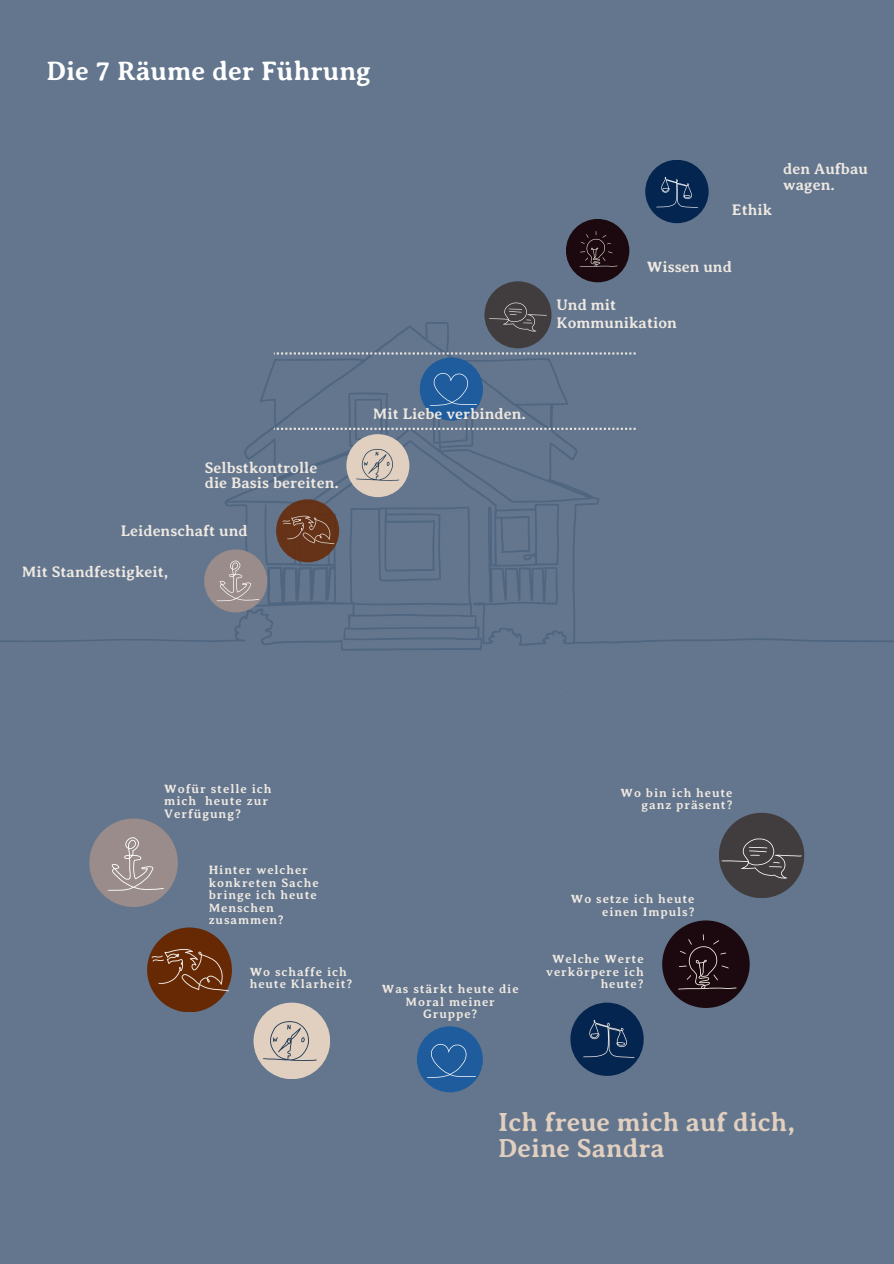
<style>
.page{position:relative;width:894px;height:1264px;background:#fff}
.page>*{position:absolute;margin:0;border:0;box-sizing:border-box;transform-origin:0 0}
.t1{font:700 27px "Averia Serif Libre";color:#fff}
.t2{font:700 26.4px/25.8px "Averia Serif Libre";color:#e1cfbf}
.t3{font:700 15.6px/15.5px "Averia Serif Libre";color:#ede7e1}
.t4{font:700 12.45px/12.5px "Averia Serif Libre";letter-spacing:.07em;color:#ede7e1}
</style>
<div class="page">
<div style="left:0;top:0;width:893px;height:1263px;background:#63768d"></div>
<svg style="left:211px;top:322px;width:425px;height:329px"></svg>
<svg style="left:631px;top:632px;width:262px;height:18px"></svg>
<svg style="left:0;top:638px;width:214px;height:7px"></svg>
<div style="left:346px;top:434px;width:63px;height:63px;background:#e1cfbf;border-radius:50%"></div>
<svg style="left:356px;top:449px;width:43px;height:32px"></svg>
<div style="left:276px;top:499px;width:63px;height:63px;background:#663318;border-radius:50%"></div>
<svg style="left:282px;top:515px;width:52px;height:29px"></svg>
<div style="left:419px;top:357px;width:64px;height:63px;background:#1f5c9d;border-radius:50%"></div>
<svg style="left:430px;top:373px;width:47px;height:33px"></svg>
<div style="left:645px;top:160px;width:63px;height:63px;background:#04254f;border-radius:50%"></div>
<svg style="left:656px;top:177px;width:41px;height:31px"></svg>
<div style="left:204px;top:549px;width:63px;height:63px;background:#9a8c8a;border-radius:50%"></div>
<svg style="left:216px;top:560px;width:43px;height:41px"></svg>
<div style="left:565px;top:219px;width:64px;height:63px;background:#1c090f;border-radius:50%"></div>
<svg style="left:579px;top:231px;width:38px;height:36px"></svg>
<svg style="left:274px;top:428px;width:361px;height:2px"></svg>
<svg style="left:274px;top:352px;width:361px;height:2px"></svg>
<div style="left:417px;top:1026px;width:65px;height:66px;background:#1f5c9d;border-radius:50%"></div>
<svg style="left:427px;top:1043px;width:49px;height:35px"></svg>
<div style="left:570px;top:1002px;width:73px;height:73px;background:#04254f;border-radius:50%"></div>
<svg style="left:583px;top:1019px;width:48px;height:38px"></svg>
<div style="left:147px;top:927px;width:85px;height:85px;background:#672804;border-radius:50%"></div>
<svg style="left:152px;top:948px;width:77px;height:43px"></svg>
<div style="left:253px;top:1002px;width:77px;height:77px;background:#e1cfbf;border-radius:50%"></div>
<svg style="left:263px;top:1021px;width:54px;height:39px"></svg>
<div style="left:718px;top:812px;width:86px;height:86px;background:#413d3e;border-radius:50%"></div>
<svg style="left:721px;top:838px;width:80px;height:40px"></svg>
<div style="left:89px;top:818px;width:89px;height:89px;background:#9a8c8a;border-radius:50%"></div>
<svg style="left:108px;top:837px;width:56px;height:53px"></svg>
<div style="left:662px;top:920px;width:87px;height:87px;background:#1c090f;border-radius:50%"></div>
<svg style="left:678px;top:934px;width:58px;height:55px"></svg>
<div style="left:484px;top:281px;width:67px;height:67px;background:#413d3e;border-radius:50%"></div>
<svg style="left:489px;top:303px;width:57px;height:28px"></svg>
<h1 class="t1" style="left:46px;top:56px;width:326px">Die 7 Räume der Führung</h1>
<p class="t3" style="left:205px;top:460px;width:135px">Selbstkontrolle die Basis bereiten.</p>
<p class="t3" style="left:121px;top:523px;width:128px">Leidenschaft und</p>
<p class="t3" style="left:22px;top:563px;width:148px">Mit Standfestigkeit,</p>
<p class="t3" style="left:373px;top:406px;width:154px">Mit Liebe verbinden.</p>
<p class="t3" style="left:731px;top:202px;width:42px">Ethik</p>
<p class="t3" style="left:783px;top:161px;width:86px">den Aufbau wagen.</p>
<p class="t3" style="left:646px;top:259px;width:87px">Wissen und</p>
<p class="t3" style="left:556px;top:295px;width:122px;line-height:18.6px">Und mit<br>Kommunikation</p>
<p class="t4" style="left:164px;top:782px;width:109px">Wofür stelle ich mich heute zur<br>Verfügung?</p>
<p class="t4" style="left:209px;top:864px;width:111px">Hinter welcher konkreten Sache bringe ich heute<br>Menschen zusammen?</p>
<p class="t4" style="left:250px;top:965px;width:104px">Wo schaffe ich heute Klarheit?</p>
<p class="t4" style="left:620px;top:786px;width:113px;text-align:right">Wo bin ich heute ganz präsent?</p>
<p class="t4" style="left:382px;top:982px;width:138px;text-align:center">Was stärkt heute die<br>Moral meiner<br>Gruppe?</p>
<p class="t4" style="left:571px;top:892px;width:125px;text-align:right">Wo setze ich heute einen Impuls?</p>
<p class="t4" style="left:546px;top:953px;width:99px;text-align:right">Welche Werte verkörpere ich heute?</p>
<h2 class="t2" style="left:498px;top:1109px;width:298px">Ich freue mich auf dich,<br>Deine Sandra</h2>
</div>
